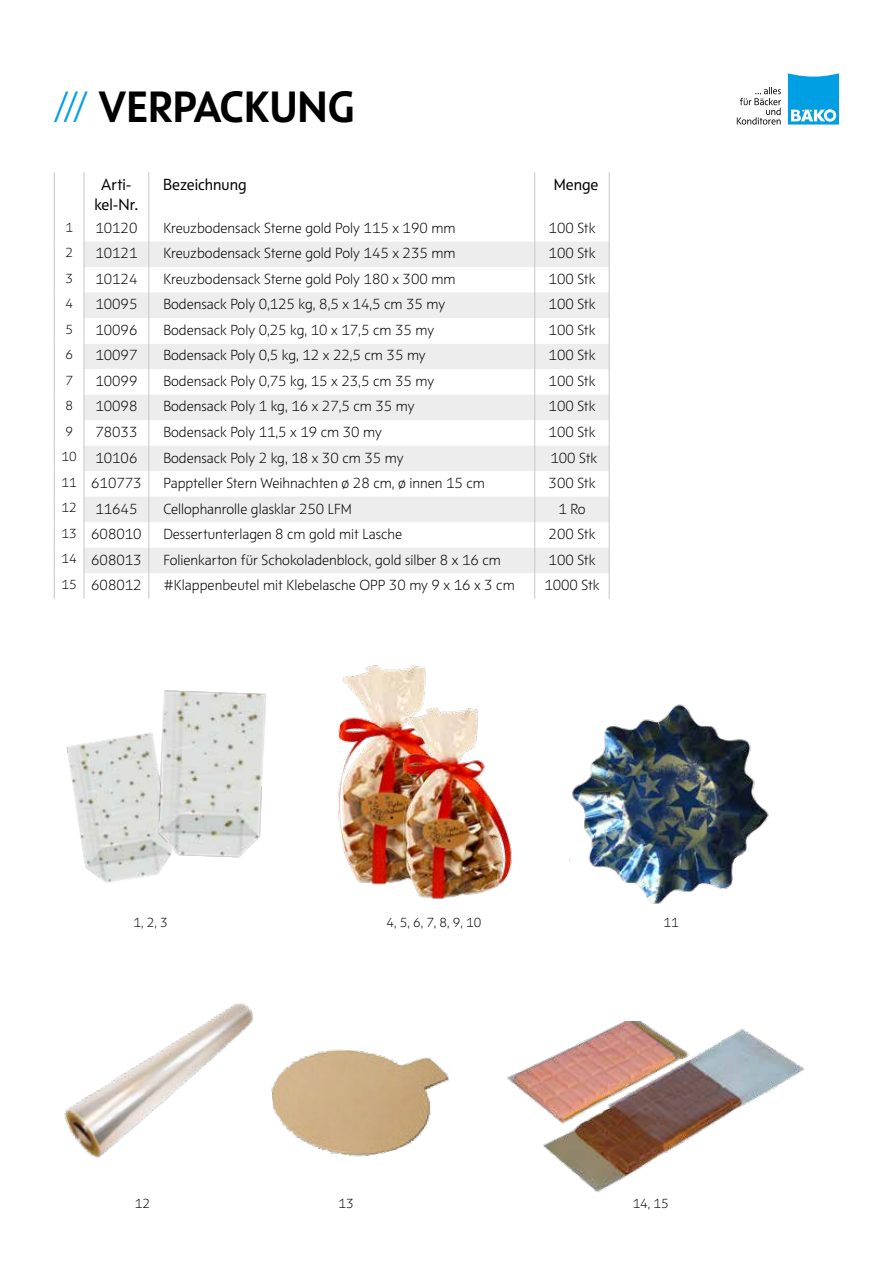
<style>
.page{position:relative;width:893px;height:1263px;background:#fff}
.page>*{position:absolute;margin:0;border:0;box-sizing:border-box;transform-origin:0 0}
.t1{font:700 45px "BAEK Otype";color:#000}
.t2{font:16.5px/19.8px "BAEK Otype";color:#000;text-align:center}
.t3{font:300 15px "BAEK Otype";color:#000}
.t4{font:300 13.5px "BAEK Otype";color:#000}
.s1{font-weight:300;color:#009fe3}
.s2{font-size:13.5px}
</style>
<div class="page">
<svg style="left:788px;top:73px;width:51px;height:52px;background:#2fb0e8"></svg>
<svg style="left:737px;top:87px;width:44px;height:38px"></svg>
<hr style="left:54px;top:172px;width:1px;height:44px;background:#c6c6c6">
<hr style="left:84px;top:172px;width:1px;height:44px;background:#c6c6c6">
<hr style="left:149px;top:172px;width:1px;height:44px;background:#c6c6c6">
<hr style="left:534px;top:172px;width:1px;height:44px;background:#c6c6c6">
<hr style="left:609px;top:172px;width:1px;height:44px;background:#c6c6c6">
<svg style="left:54px;top:216px;width:556px;height:383px"></svg>
<img style="left:338px;top:665px;width:88px;height:218px">
<img style="left:371px;top:675px;width:141px;height:224px">
<img style="left:507px;top:1022px;width:298px;height:170px">
<img style="left:64px;top:1003px;width:190px;height:155px">
<img style="left:271px;top:1049px;width:178px;height:108px">
<img style="left:66px;top:732px;width:101px;height:151px">
<img style="left:154px;top:690px;width:113px;height:171px">
<img style="left:572px;top:704px;width:197px;height:200px">
<h1 class="t1" style="left:54px;top:79px;width:302px"><span class="s1">///</span> VERPACKUNG</h1>
<p class="t2" style="left:94px;top:175px;width:46px">Arti&shy;kel-Nr.</p>
<p class="t2" style="left:163px;top:175px;width:85px">Bezeichnung</p>
<p class="t2" style="left:554px;top:175px;width:46px">Menge</p>
<p class="t4" style="left:65px;top:219px;width:9px">1</p>
<p class="t3" style="left:95px;top:219px;width:44px">10120</p>
<p class="t3" style="left:163px;top:219px;width:294px">Kreuzbodensack Sterne gold Poly 115 x 190 mm</p>
<p class="t3" style="left:549px;top:219px;width:48px">100 Stk</p>
<p class="t4" style="left:65px;top:245px;width:9px">2</p>
<p class="t3" style="left:95px;top:244px;width:44px">10121</p>
<p class="t3" style="left:163px;top:244px;width:294px">Kreuzbodensack Sterne gold Poly 145 x 235 mm</p>
<p class="t3" style="left:549px;top:244px;width:48px">100 Stk</p>
<p class="t4" style="left:65px;top:270px;width:9px">3</p>
<p class="t3" style="left:95px;top:270px;width:44px">10124</p>
<p class="t3" style="left:163px;top:270px;width:294px">Kreuzbodensack Sterne gold Poly 180 x 300 mm</p>
<p class="t3" style="left:549px;top:270px;width:48px">100 Stk</p>
<p class="t4" style="left:65px;top:296px;width:9px">4</p>
<p class="t3" style="left:95px;top:295px;width:44px">10095</p>
<p class="t3" style="left:163px;top:295px;width:283px">Bodensack Poly 0,125 kg, 8,5 x 14,5 cm 35 my</p>
<p class="t3" style="left:549px;top:295px;width:48px">100 Stk</p>
<p class="t4" style="left:65px;top:321px;width:9px">5</p>
<p class="t3" style="left:95px;top:321px;width:44px">10096</p>
<p class="t3" style="left:163px;top:321px;width:272px">Bodensack Poly 0,25 kg, 10 x 17,5 cm 35 my</p>
<p class="t3" style="left:549px;top:321px;width:48px">100 Stk</p>
<p class="t4" style="left:65px;top:347px;width:9px">6</p>
<p class="t3" style="left:95px;top:346px;width:44px">10097</p>
<p class="t3" style="left:163px;top:346px;width:264px">Bodensack Poly 0,5 kg, 12 x 22,5 cm 35 my</p>
<p class="t3" style="left:549px;top:346px;width:48px">100 Stk</p>
<p class="t4" style="left:65px;top:372px;width:9px">7</p>
<p class="t3" style="left:95px;top:372px;width:44px">10099</p>
<p class="t3" style="left:163px;top:372px;width:272px">Bodensack Poly 0,75 kg, 15 x 23,5 cm 35 my</p>
<p class="t3" style="left:549px;top:372px;width:48px">100 Stk</p>
<p class="t4" style="left:65px;top:398px;width:9px">8</p>
<p class="t3" style="left:95px;top:397px;width:44px">10098</p>
<p class="t3" style="left:163px;top:397px;width:253px">Bodensack Poly 1 kg, 16 x 27,5 cm 35 my</p>
<p class="t3" style="left:549px;top:397px;width:48px">100 Stk</p>
<p class="t4" style="left:65px;top:423px;width:9px">9</p>
<p class="t3" style="left:95px;top:423px;width:44px">78033</p>
<p class="t3" style="left:163px;top:423px;width:220px">Bodensack Poly 11,5 x 19 cm 30 my</p>
<p class="t3" style="left:549px;top:423px;width:48px">100 Stk</p>
<p class="t3" style="left:62px;top:448px;width:77px"><span class="s2">10</span> 10106</p>
<p class="t3" style="left:163px;top:448px;width:242px">Bodensack Poly 2 kg, 18 x 30 cm 35 my</p>
<p class="t3" style="left:550px;top:448px;width:48px">100 Stk</p>
<p class="t3" style="left:62px;top:474px;width:82px"><span class="s2">11</span> 610773</p>
<p class="t3" style="left:163px;top:474px;width:323px">Pappteller Stern Weihnachten ø 28 cm, ø innen 15 cm</p>
<p class="t3" style="left:549px;top:474px;width:48px">300 Stk</p>
<p class="t3" style="left:62px;top:499px;width:77px"><span class="s2">12</span> 11645</p>
<p class="t3" style="left:163px;top:499px;width:190px">Cellophanrolle glasklar 250 LFM</p>
<p class="t3" style="left:558px;top:499px;width:29px">1 Ro</p>
<p class="t3" style="left:62px;top:525px;width:82px"><span class="s2">13</span> 608010</p>
<p class="t3" style="left:163px;top:525px;width:240px">Dessertunterlagen 8 cm gold mit Lasche</p>
<p class="t3" style="left:549px;top:525px;width:48px">200 Stk</p>
<p class="t3" style="left:62px;top:550px;width:82px"><span class="s2">14</span> 608013</p>
<p class="t3" style="left:163px;top:550px;width:339px">Folienkarton für Schokoladenblock, gold silber 8 x 16 cm</p>
<p class="t3" style="left:549px;top:550px;width:48px">100 Stk</p>
<p class="t3" style="left:62px;top:576px;width:82px"><span class="s2">15</span> 608012</p>
<p class="t3" style="left:163px;top:576px;width:353px">#Klappenbeutel mit Klebelasche OPP 30 my 9 x 16 x 3 cm</p>
<p class="t3" style="left:544px;top:576px;width:57px">1000 Stk</p>
<p class="t4" style="left:134px;top:914px;width:36px">1, 2, 3</p>
<p class="t4" style="left:387px;top:914px;width:96px">4, 5, 6, 7, 8, 9, 10</p>
<p class="t4" style="left:663px;top:915px;width:17px">11</p>
<p class="t4" style="left:135px;top:1195px;width:17px">12</p>
<p class="t4" style="left:338px;top:1195px;width:17px">13</p>
<p class="t4" style="left:633px;top:1195px;width:37px">14, 15</p>
</div>
